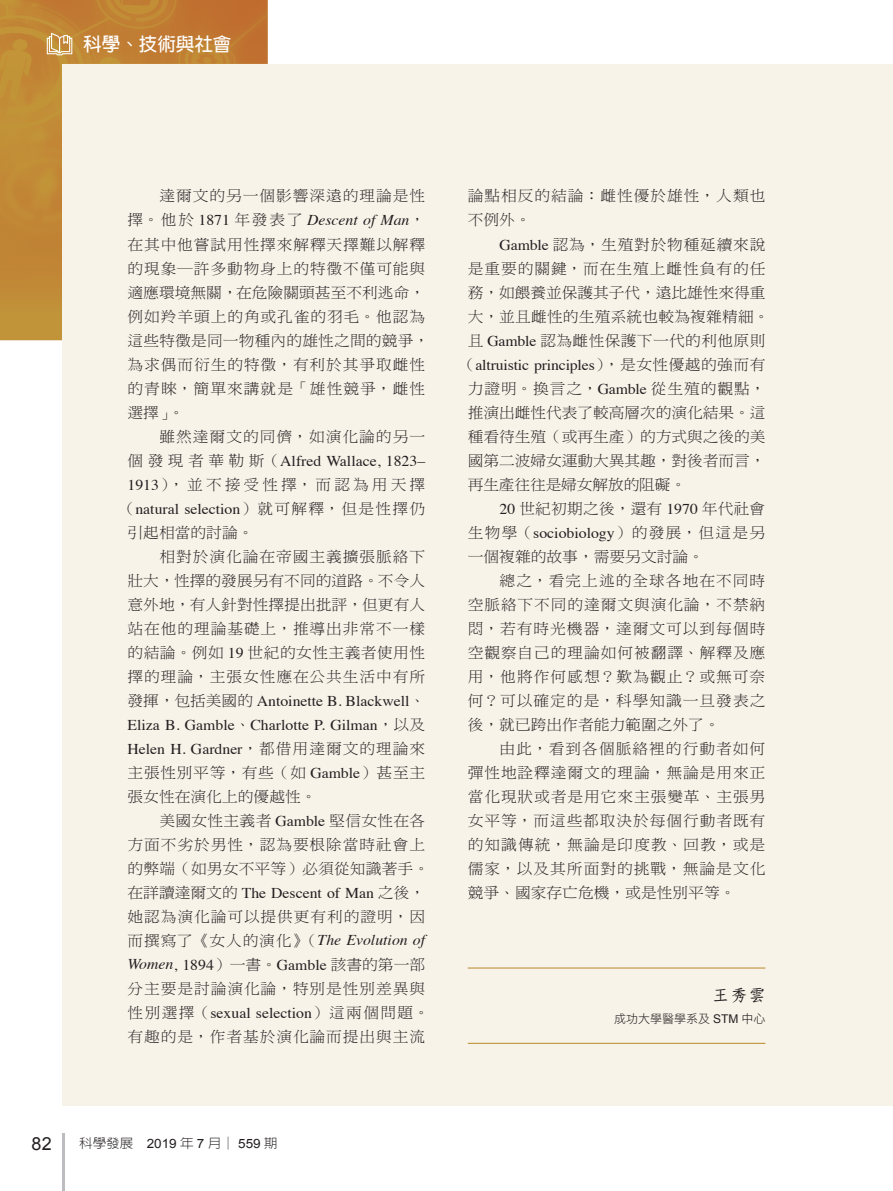
<style>
.page{position:relative;width:893px;height:1191px;background:#fff}
.page>*{position:absolute;margin:0;border:0;box-sizing:border-box;transform-origin:0 0}
.t1{font:700 18.6px "AR New Hei B5";color:#fff}
.t2{font:18px "Arial";color:#231f20}
.作者_上{font:16.5px "DF Fang Song Std W6";color:#231f20}
.內文{font:15px/24px "DF Ming Std W3";letter-spacing:.055em;color:#231f20;text-align:justify;scale:1.05 1}
.內文-2{font:15px "Times";color:#231f20;scale:1.05 1}
.內文-3{font:15px "DF Ming Std W3";letter-spacing:-.005em;color:#231f20;scale:1.05 1}
.內文-4{font:15px "DF Ming Std W3";letter-spacing:.02em;color:#231f20;scale:1.05 1}
.內文-5{font:15px "DF Ming Std W3";letter-spacing:.19em;color:#231f20;scale:1.05 1}
.內文-6{font:15px "DF Ming Std W3";letter-spacing:.01em;color:#231f20;scale:1.05 1}
.內文-7{font:15px "DF Ming Std W3";letter-spacing:-.01em;color:#231f20;scale:1.05 1}
.內文-8{font:15px "DF Ming Std W3";color:#231f20;scale:1.05 1}
.t3{font:300 12.9px "AR New Hei B5";color:#231f20;scale:1.05 1}
.學系_下{font:12px "DF Hei Std W3";color:#231f20}
.s1{font-family:"Times"}
.s2{font-family:"Times";font-style:italic}
.s3{font-family:"DF Ming Std W3"}
.s4{font-family:"Arial";font-weight:400}
.s5{font-family:"Arial"}
</style>
<div class="page">
<hr style="left:63px;top:1133px;width:2px;height:58px;background:#bcbdc0">
<img style="left:0;top:0;width:268px;height:313px">
<svg style="left:46px;top:32px;width:27px;height:24px"></svg>
<div style="left:63px;top:64px;width:830px;height:1042px;background:#f8f3e9"></div>
<hr style="left:468px;top:967px;width:297px;height:1px;background:#bb8e32">
<hr style="left:468px;top:1042px;width:297px;height:1px;background:#bb8e32">
<p class="t1" style="left:83px;top:35px;width:150px">科學、技術與社會</p>
<p class="內文" style="left:128px;top:184px;width:289px;text-align:left;text-indent:32px">達爾文的另一個影響深遠的理論是性擇。他於 <span class="s1">1871</span> 年發表了 <span class="s2">Descent of Man</span>，在其中他嘗試用性擇來解釋天擇難以解釋的現象─許多動物身上的特徵不僅可能與適應環境無關，在危險關頭甚至不利逃命，例如羚羊頭上的角或孔雀的羽毛。他認為這些特徵是同一物種內的雄性之間的競爭，為求偶而衍生的特徵，有利於其爭取雌性的青睞，簡單來講就是「雄性競爭，雌性選擇」。</p>
<p class="內文" style="left:159px;top:424px;width:255px">雖然達爾文的同儕，如演化論的另一</p>
<p class="內文-2" style="left:128px;top:446px;width:285px"><span class="s3">個發現者華勒斯（</span>Alfred Wallace, 1823–</p>
<p class="內文-5" style="left:128px;top:476px;width:285px"><span class="s1">1913</span>），並不接受性擇，而認為用天擇</p>
<p class="內文-2" style="left:120px;top:494px;width:293px"><span class="s3">（</span>natural selection<span class="s3">）就可解釋，但是性擇仍</span></p>
<p class="內文-8" style="left:128px;top:524px;width:121px">引起相當的討論。</p>
<p class="內文" style="left:128px;top:544px;width:285px;text-indent:32px">相對於演化論在帝國主義擴張脈絡下壯大，性擇的發展另有不同的道路。不令人意外地，有人針對性擇提出批評，但更有人站在他的理論基礎上，推導出非常不一樣的結論。例如 <span class="s1">19</span> 世紀的女性主義者使用性擇的理論，主張女性應在公共生活中有所發揮，包括美國的 <span class="s1">Antoinette B. Blackwell</span>、<span class="s1">Eliza B. Gamble</span>、<span class="s1">Charlotte P. Gilman</span>，以及<span class="s1">Helen H. Gardner</span>，都借用達爾文的理論來主張性別平等，有些（如 <span class="s1">Gamble</span>）甚至主張女性在演化上的優越性。</p>
<p class="內文" style="left:128px;top:808px;width:289px;text-align:left;text-indent:32px">美國女性主義者 <span class="s1">Gamble</span> 堅信女性在各方面不劣於男性，認為要根除當時社會上的弊端（如男女不平等）必須從知識著手。在詳讀達爾文的 <span class="s1">The Descent of Man</span> 之後，她認為演化論可以提供更有利的證明，因而撰寫了《女人的演化》（<span class="s2">The Evolution of<br>Women</span><span class="s1">, 1894</span>）一書。<span class="s1">Gamble</span> 該書的第一部分主要是討論演化論，特別是性別差異與性別選擇（<span class="s1">sexual selection</span>）這兩個問題。有趣的是，作者基於演化論而提出與主流</p>
<p class="t2" style="left:32px;top:1131px;width:22px">82</p>
<p class="t3" style="left:79px;top:1136px;width:190px">科學發展 <span class="s4">2019</span> 年 <span class="s4">7</span> 月│ <span class="s4">559</span> 期</p>
<p class="內文" style="left:468px;top:184px;width:285px">論點相反的結論：雌性優於雄性，人類也不例外。</p>
<p class="內文" style="left:500px;top:232px;width:255px"><span class="s1">Gamble</span> 認為，生殖對於物種延續來說</p>
<p class="內文" style="left:468px;top:256px;width:285px">是重要的關鍵，而在生殖上雌性負有的任</p>
<p class="內文-3" style="left:468px;top:284px;width:285px">務，如餵養並保護其子代，遠比雄性來得重</p>
<p class="內文-6" style="left:468px;top:308px;width:289px">大，並且雌性的生殖系統也較為複雜精細。</p>
<p class="內文-4" style="left:468px;top:332px;width:285px">且 <span class="s1">Gamble</span> 認為雌性保護下一代的利他原則</p>
<p class="內文-2" style="left:460px;top:350px;width:292px"><span class="s3">（</span>altruistic principles<span class="s3">），是女性優越的強而有</span></p>
<p class="內文" style="left:468px;top:376px;width:285px">力證明。換言之，<span class="s1">Gamble</span> 從生殖的觀點，</p>
<p class="內文-3" style="left:468px;top:404px;width:285px">推演出雌性代表了較高層次的演化結果。這</p>
<p class="內文-3" style="left:468px;top:428px;width:285px">種看待生殖（或再生產）的方式與之後的美</p>
<p class="內文-3" style="left:468px;top:452px;width:285px">國第二波婦女運動大異其趣，對後者而言，</p>
<p class="內文-7" style="left:468px;top:476px;width:210px">再生產往往是婦女解放的阻礙。</p>
<p class="內文" style="left:468px;top:496px;width:285px;text-indent:32px"><span class="s1">20</span> 世紀初期之後，還有 <span class="s1">1970</span> 年代社會生物學（<span class="s1">sociobiology</span>）的發展，但這是另一個複雜的故事，需要另文討論。</p>
<p class="內文" style="left:468px;top:568px;width:285px;text-indent:32px">總之，看完上述的全球各地在不同時空脈絡下不同的達爾文與演化論，不禁納悶，若有時光機器，達爾文可以到每個時空觀察自己的理論如何被翻譯、解釋及應用，他將作何感想？歎為觀止？或無可奈何？可以確定的是，科學知識一旦發表之後，就已跨出作者能力範圍之外了。</p>
<p class="內文" style="left:468px;top:736px;width:285px;text-indent:32px">由此，看到各個脈絡裡的行動者如何彈性地詮釋達爾文的理論，無論是用來正當化現狀或者是用它來主張變革、主張男女平等，而這些都取決於每個行動者既有的知識傳統，無論是印度教、回教，或是儒家，以及其所面對的挑戰，無論是文化競爭、國家存亡危機，或是性別平等。</p>
<p class="作者_上" style="left:713px;top:986px;width:54px">王秀雲</p>
<p class="學系_下" style="left:614px;top:1011px;width:153px">成功大學醫學系及 <span class="s5">STM</span> 中心</p>
</div>
